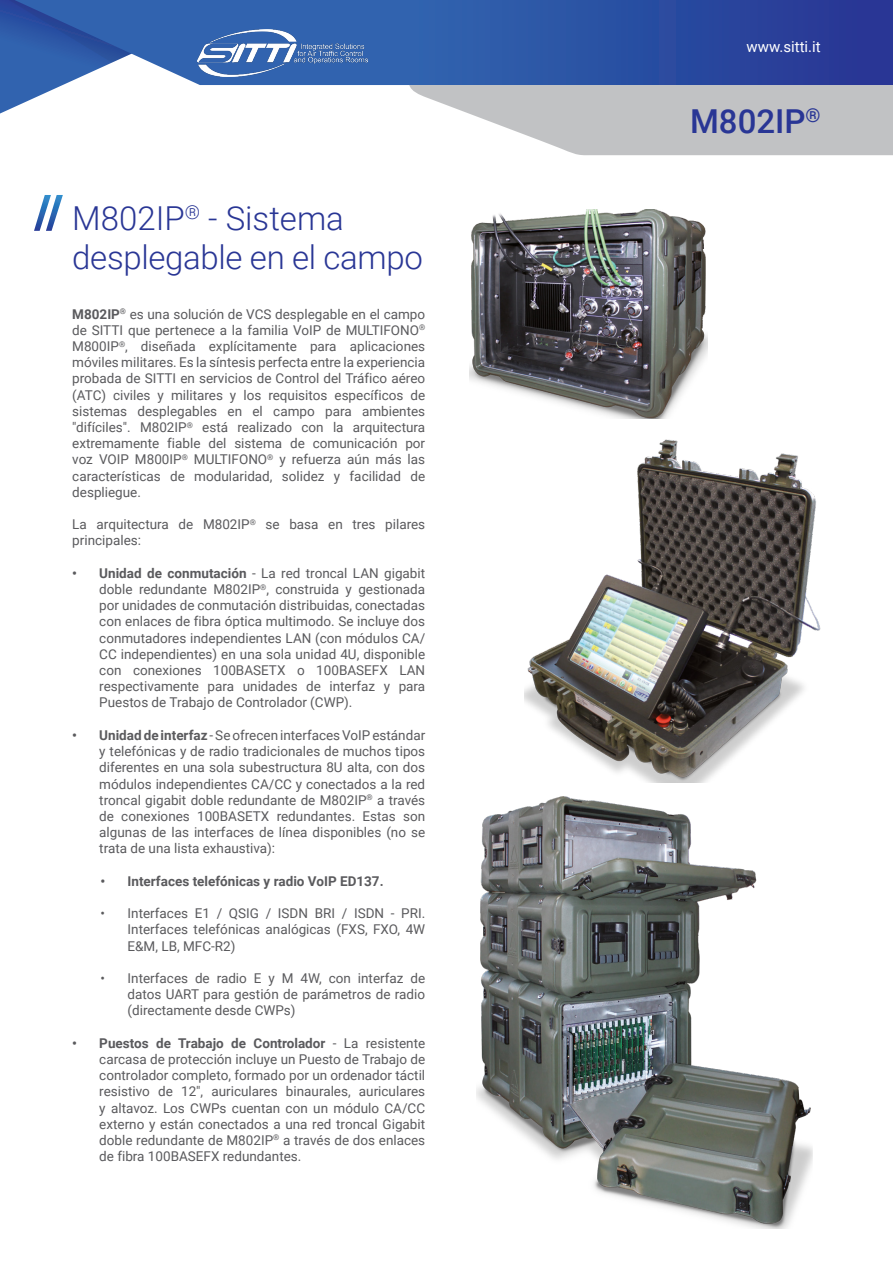
<style>
.page{position:relative;width:893px;height:1263px;background:#fff}
.page>*{position:absolute;margin:0;border:0;box-sizing:border-box;transform-origin:0 0}
.t1{font:300 33px/39px "Roboto";letter-spacing:-.01em;color:#293695}
.t2{font:500 33px "Roboto";color:#293695}
.t3{font:15px "Roboto";color:#fff}
.t4{font:13.5px/16.2px "Roboto";color:#5a5a5d;text-align:justify}
.t5{font:700 13.5px "Roboto";color:#5a5a5d}
.s1{font-weight:700}
</style>
<div class="page">
<svg style="left:134px;top:0;width:275px;height:85px;background:#3e6db4"></svg>
<svg style="left:0;top:0;width:134px;height:114px"></svg>
<img style="left:197px;top:30px;width:170px;height:47px">
<svg style="left:409px;top:0;width:484px;height:155px;background:#7385b5"></svg>
<svg style="left:34px;top:195px;width:29px;height:36px"></svg>
<img style="left:524px;top:439px;width:297px;height:343px">
<img style="left:470px;top:209px;width:237px;height:210px">
<img style="left:476px;top:796px;width:336px;height:432px">
<p class="t1" style="left:72px;top:198px;width:352px">M802IP<sup>®</sup> - Sistema desplegable en el campo</p>
<p class="t4" style="left:72px;top:305px;width:354px"><span class="s1">M802IP</span><sup>®</sup> es una solución de VCS desplegable en el campo de SITTI que pertenece a la familia VoIP de MULTIFONO<sup>® </sup>M800IP<sup>®</sup>, diseñada explícitamente para aplicaciones móviles militares. Es la síntesis perfecta entre la experiencia probada de SITTI en servicios de Control del Tráfico aéreo (ATC) civiles y militares y los requisitos específicos de sistemas desplegables en el campo para ambientes "difíciles". M802IP<sup>®</sup> está realizado con la arquitectura extremamente fiable del sistema de comunicación por voz VOIP M800IP<sup>®</sup> MULTIFONO<sup>®</sup> y refuerza aún más las características de modularidad, solidez y facilidad de despliegue.</p>
<p class="t4" style="left:72px;top:516px;width:354px">La arquitectura de M802IP<sup>®</sup> se basa en tres pilares principales:</p>
<p class="t4" style="left:99px;top:564px;width:327px;text-indent:-27px"><span class="s1">• Unidad de conmutación</span> - La red troncal LAN gigabit doble redundante M802IP<sup>®</sup>, construida y gestionada por unidades de conmutación distribuidas, conectadas con enlaces de fibra óptica multimodo. Se incluye dos conmutadores independientes LAN (con módulos CA/ CC independientes) en una sola unidad 4U, disponible con conexiones 100BASETX o 100BASEFX LAN respectivamente para unidades de interfaz y para Puestos de Trabajo de Controlador (CWP).</p>
<p class="t4" style="left:99px;top:726px;width:327px;text-indent:-27px"><span class="s1">• Unidad de interfaz</span> - Se ofrecen interfaces VoIP estándar y telefónicas y de radio tradicionales de muchos tipos diferentes en una sola subestructura 8U alta, con dos módulos independientes CA/CC y conectados a la red troncal gigabit doble redundante de M802IP<sup>®</sup> a través de conexiones 100BASETX redundantes. Estas son algunas de las interfaces de línea disponibles (no se trata de una lista exhaustiva):</p>
<p class="t5" style="left:101px;top:871px;width:285px">• Interfaces telefónicas y radio VoIP ED137.</p>
<p class="t4" style="left:128px;top:905px;width:299px;text-indent:-27px">• Interfaces E1 / QSIG / ISDN BRI / ISDN - PRI.<br>Interfaces telefónicas analógicas (FXS, FXO, 4W E&amp;M, LB, MFC-R2)</p>
<p class="t4" style="left:128px;top:969px;width:299px;text-indent:-27px">• Interfaces de radio E y M 4W, con interfaz de datos UART para gestión de parámetros de radio (directamente desde CWPs)</p>
<p class="t4" style="left:99px;top:1034px;width:327px;text-indent:-27px"><span class="s1">• Puestos de Trabajo de Controlador</span> - La resistente carcasa de protección incluye un Puesto de Trabajo de controlador completo, formado por un ordenador táctil resistivo de 12", auriculares binaurales, auriculares y altavoz. Los CWPs cuentan con un módulo CA/CC externo y están conectados a una red troncal Gigabit doble redundante de M802IP<sup>®</sup> a través de dos enlaces de fibra 100BASEFX redundantes.</p>
<p class="t3" style="left:746px;top:36px;width:76px">www.sitti.it</p>
<p class="t2" style="left:690px;top:98px;width:132px">M802IP<sup>®</sup></p>
</div>
